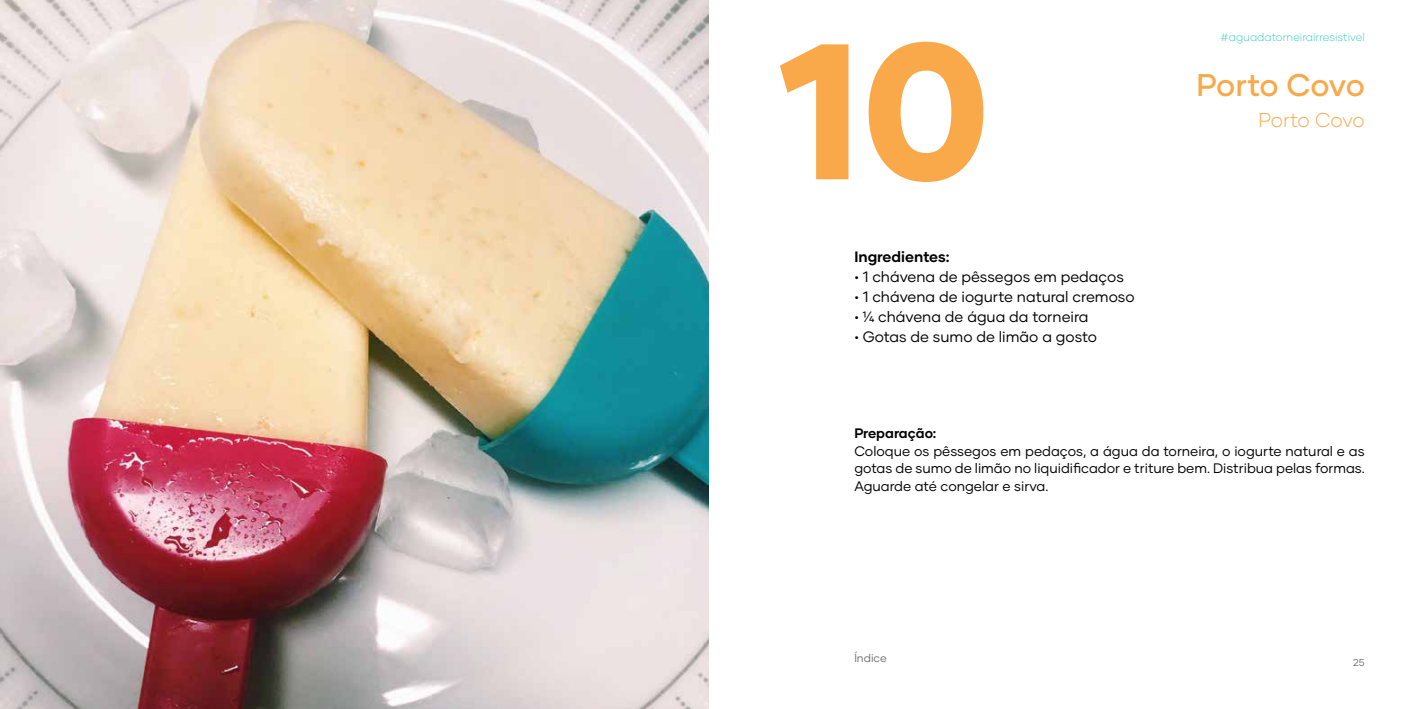
<style>
.page{position:relative;width:1418px;height:709px;background:#fff}
.page>*{position:absolute;margin:0;border:0;box-sizing:border-box;transform-origin:0 0}
.t1{font:800 192.62px "Gilmer";color:#f9a949}
.t2{font:500 31.25px "Gilmer";letter-spacing:-.02em;color:#f9a949}
.t3{font:300 20px "Gilmer";letter-spacing:-.02em;color:#f9a949}
.t4{font:15px "Gilmer";color:#000}
.t5{font:700 15px "Gilmer";color:#000}
.t6{font:13.75px/17.5px "Gilmer";color:#000;text-align:justify}
.t7{font:700 13.75px "Gilmer";color:#000}
.t8{font:300 11.25px "Gilmer";color:#40cfbd}
.t9{font:11.25px "Gilmer";color:#706f6f}
.t10{font:10px "Gilmer";color:#706f6f}
</style>
<div class="page">
<img style="left:0;top:0;width:709px;height:709px">
<h1 class="t1" style="left:777px;top:-10px;width:214px">10</h1>
<p class="t5" style="left:854px;top:247px;width:97px">Ingredientes:</p>
<p class="t4" style="left:854px;top:267px;width:271px">• 1 chávena de pêssegos em pedaços</p>
<p class="t4" style="left:854px;top:287px;width:282px">• 1 chávena de iogurte natural cremoso</p>
<p class="t4" style="left:854px;top:307px;width:236px">• ¼ chávena de água da torneira</p>
<p class="t4" style="left:854px;top:327px;width:244px">• Gotas de sumo de limão a gosto</p>
<p class="t8" style="left:1220px;top:30px;width:146px">#aguadatorneirairresistivel</p>
<h2 class="t2" style="left:1196px;top:65px;width:170px">Porto Covo</h2>
<h3 class="t3" style="left:1258px;top:108px;width:108px">Porto Covo</h3>
<p class="t7" style="left:854px;top:425px;width:84px">Preparação:</p>
<p class="t6" style="left:854px;top:442px;width:512px">Coloque os pêssegos em pedaços, a água da torneira, o iogurte natural e as gotas de sumo de limão no liquidificador e triture bem. Distribua pelas formas.<br>Aguarde até congelar e sirva.</p>
<p class="t9" style="left:854px;top:651px;width:34px">Índice</p>
<p class="t10" style="left:1353px;top:656px;width:13px">25</p>
</div>
